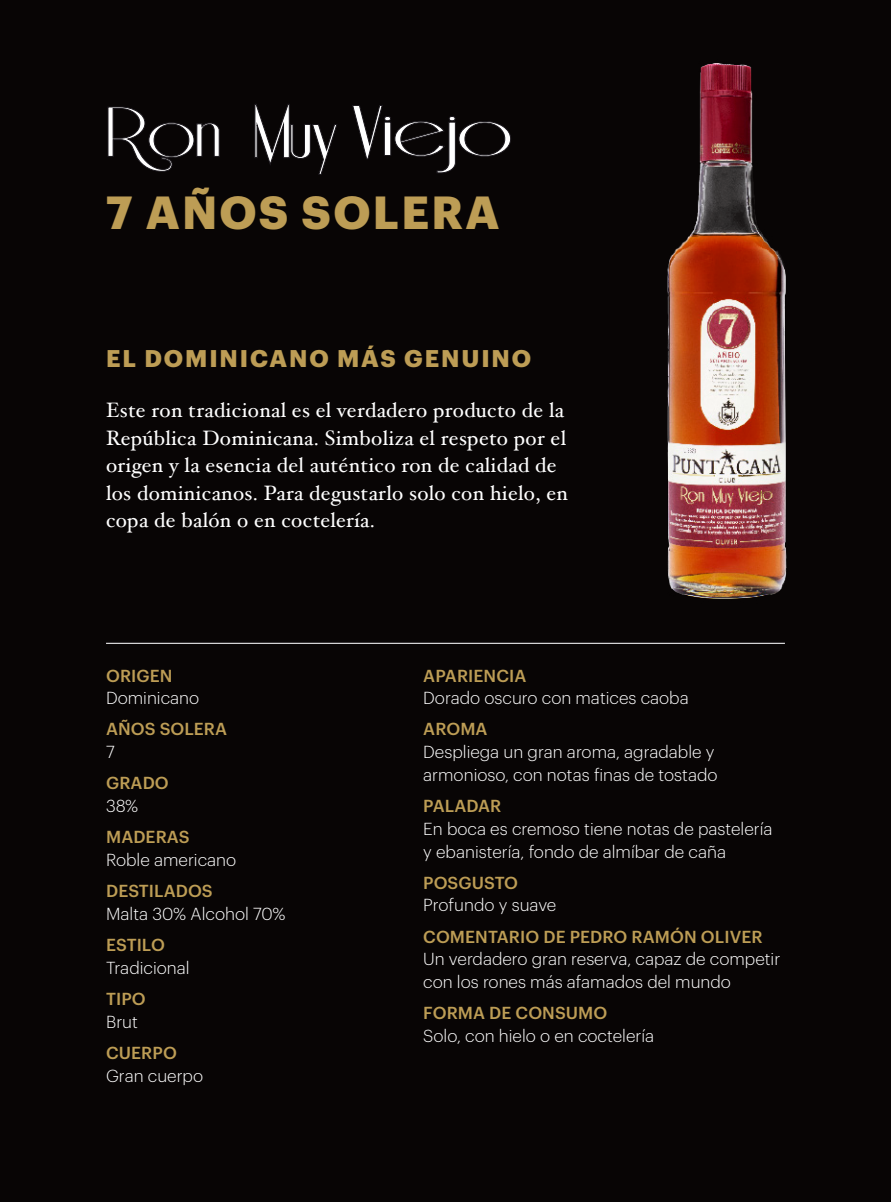
<style>
.page{position:relative;width:891px;height:1202px;background:#fff}
.page>*{position:absolute;margin:0;border:0;box-sizing:border-box;transform-origin:0 0}
.t1{font:700 45.4px "Graphik";letter-spacing:.05em;color:#bd9d55}
.t2{font:700 23.6px "Graphik";letter-spacing:.08em;color:#bd9d55}
.t3{font:20.8px/27.4px "Hoefler Text";letter-spacing:.015em;color:#fff}
.Texto_2{font:300 17px/22.8px "Graphik";color:#fff}
.Titulo{font:500 17px "Graphik";letter-spacing:.005em;color:#bd9d55}
.Texto{font:300 17px "Graphik";color:#fff}
</style>
<div class="page">
<div style="left:0;top:0;width:890px;height:1202px;background:#080505"></div>
<img style="left:667px;top:63px;width:120px;height:536px">
<hr style="left:106px;top:643px;width:678px;height:1px;background:#fff">
<svg style="left:108px;top:107px;width:111px;height:65px"></svg>
<svg style="left:254px;top:104px;width:83px;height:71px"></svg>
<svg style="left:352px;top:105px;width:158px;height:68px"></svg>
<p class="t1" style="left:106px;top:177px;width:394px">7 AÑOS SOLERA</p>
<p class="t2" style="left:106px;top:341px;width:426px">EL DOMINICANO MÁS GENUINO</p>
<p class="t3" style="left:106px;top:396px;width:463px">Este ron tradicional es el verdadero producto de la República Dominicana. Simboliza el respeto por el origen y la esencia del auténtico ron de calidad de los dominicanos. Para degustarlo solo con hielo, en copa de balón o en coctelería.</p>
<p class="Titulo" style="left:106px;top:662px;width:68px">ORIGEN</p>
<p class="Texto" style="left:106px;top:686px;width:95px">Dominicano</p>
<p class="Titulo" style="left:106px;top:716px;width:122px">AÑOS SOLERA</p>
<p class="Texto" style="left:106px;top:740px;width:10px">7</p>
<p class="Titulo" style="left:106px;top:770px;width:64px">GRADO</p>
<p class="Texto" style="left:106px;top:793px;width:34px">38%</p>
<p class="Titulo" style="left:106px;top:824px;width:85px">MADERAS</p>
<p class="Texto" style="left:106px;top:847px;width:132px">Roble americano</p>
<p class="Titulo" style="left:106px;top:878px;width:108px">DESTILADOS</p>
<p class="Texto" style="left:106px;top:901px;width:181px">Malta 30% Alcohol 70%</p>
<p class="Titulo" style="left:106px;top:932px;width:60px">ESTILO</p>
<p class="Texto" style="left:106px;top:955px;width:85px">Tradicional</p>
<p class="Titulo" style="left:106px;top:986px;width:41px">TIPO</p>
<p class="Texto" style="left:106px;top:1009px;width:33px">Brut</p>
<p class="Titulo" style="left:106px;top:1040px;width:72px">CUERPO</p>
<p class="Texto" style="left:106px;top:1063px;width:99px">Gran cuerpo</p>
<p class="Titulo" style="left:423px;top:662px;width:104px">APARIENCIA</p>
<p class="Texto_2" style="left:423px;top:685px;width:267px">Dorado oscuro con matices caoba</p>
<p class="Titulo" style="left:423px;top:716px;width:66px">AROMA</p>
<p class="Texto_2" style="left:423px;top:739px;width:295px">Despliega un gran aroma, agradable y armonioso, con notas finas de tostado</p>
<p class="Titulo" style="left:423px;top:793px;width:80px">PALADAR</p>
<p class="Texto_2" style="left:423px;top:816px;width:350px">En boca es cremoso tiene notas de pastelería</p>
<p class="Texto_2" style="left:423px;top:839px;width:304px">y ebanistería, fondo de almíbar de caña</p>
<p class="Titulo" style="left:423px;top:870px;width:96px">POSGUSTO</p>
<p class="Texto_2" style="left:423px;top:892px;width:134px">Profundo y suave</p>
<p class="Titulo" style="left:423px;top:923px;width:340px">COMENTARIO DE PEDRO RAMÓN OLIVER</p>
<p class="Texto_2" style="left:423px;top:946px;width:358px">Un verdadero gran reserva, capaz de competir con los rones más afamados del mundo</p>
<p class="Titulo" style="left:423px;top:1000px;width:185px">FORMA DE CONSUMO</p>
<p class="Texto_2" style="left:423px;top:1023px;width:232px">Solo, con hielo o en coctelería</p>
</div>
